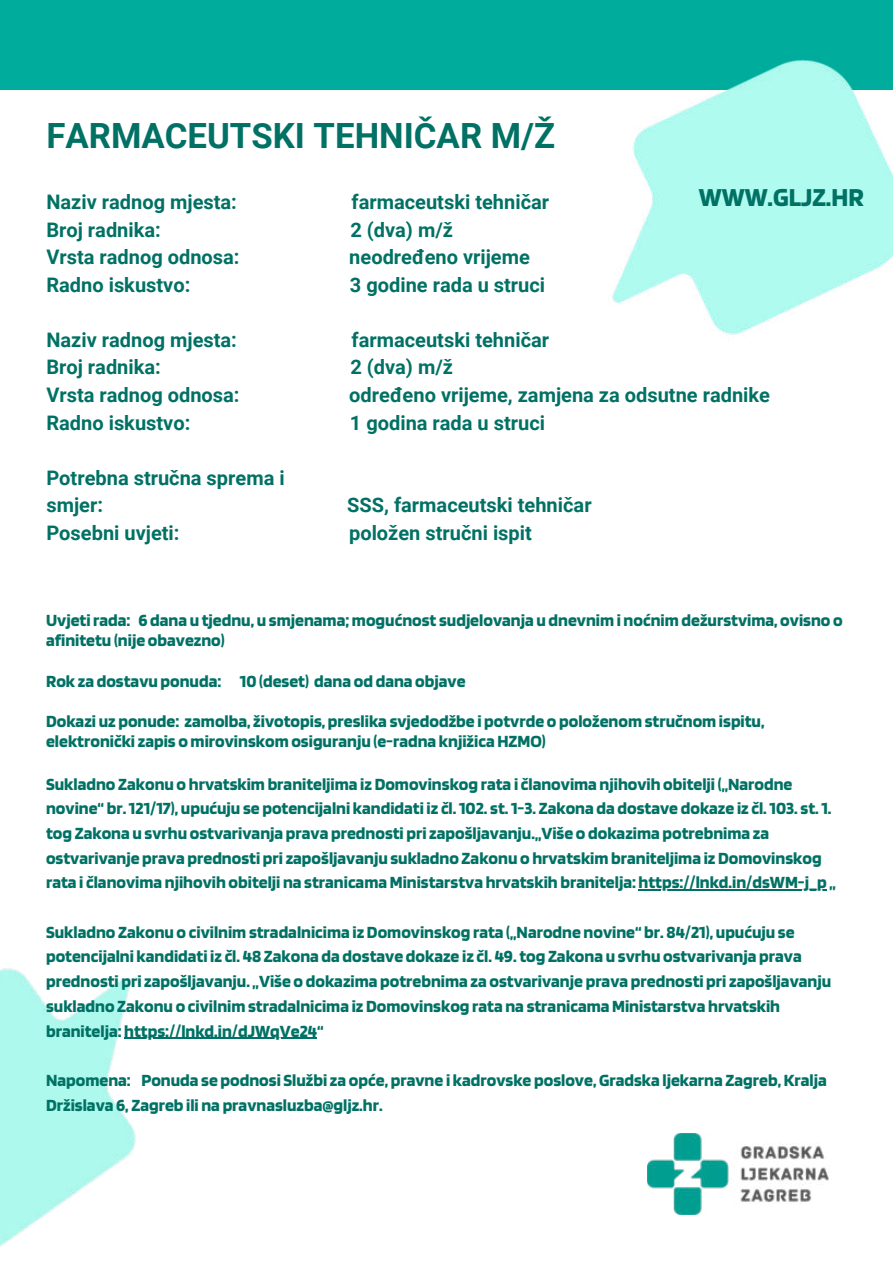
<style>
.page{position:relative;width:893px;height:1263px;background:#fff}
.page>*{position:absolute;margin:0;border:0;box-sizing:border-box;transform-origin:0 0}
.t1{font:700 34.72px "Roboto";color:#007164}
.t2{font:700 27px "Blinker";color:#007164}
.t3{font:700 20.02px/27.5px "Roboto";color:#007164}
.t4{font:700 17.77px/24.7px "Blinker";color:#007164}
</style>
<div class="page">
<div style="left:0;top:0;width:893px;height:89px;background:#00ad9d"></div>
<img style="left:425px;top:59px;width:468px;height:276px">
<img style="left:647px;top:1133px;width:181px;height:81px">
<img style="left:0;top:968px;width:136px;height:279px">
<hr style="left:638px;top:889px;width:189px;height:2px;background:#007164">
<hr style="left:124px;top:1037px;width:193px;height:2px;background:#007164">
<h1 class="t1" style="left:46px;top:112px;width:510px">FARMACEUTSKI TEHNIČAR M/Ž</h1>
<h2 class="t2" style="left:699px;top:184px;width:167px">WWW.GLJZ.HR</h2>
<p class="t3" style="left:46px;top:187px;width:192px">Naziv radnog mjesta:</p>
<p class="t3" style="left:351px;top:187px;width:199px">farmaceutski tehničar</p>
<p class="t3" style="left:46px;top:215px;width:116px">Broj radnika:</p>
<p class="t3" style="left:350px;top:215px;width:104px">2 (dva) m/ž</p>
<p class="t3" style="left:46px;top:242px;width:195px">Vrsta radnog odnosa:</p>
<p class="t3" style="left:349px;top:242px;width:182px">neodređeno vrijeme</p>
<p class="t3" style="left:46px;top:270px;width:145px">Radno iskustvo:</p>
<p class="t3" style="left:350px;top:270px;width:197px">3 godine rada u struci</p>
<p class="t3" style="left:46px;top:325px;width:192px">Naziv radnog mjesta:</p>
<p class="t3" style="left:351px;top:325px;width:199px">farmaceutski tehničar</p>
<p class="t3" style="left:46px;top:353px;width:116px">Broj radnika:</p>
<p class="t3" style="left:350px;top:353px;width:104px">2 (dva) m/ž</p>
<p class="t3" style="left:46px;top:380px;width:195px">Vrsta radnog odnosa:</p>
<p class="t3" style="left:349px;top:380px;width:422px">određeno vrijeme, zamjena za odsutne radnike</p>
<p class="t3" style="left:46px;top:408px;width:145px">Radno iskustvo:</p>
<p class="t3" style="left:350px;top:408px;width:197px">1 godina rada u struci</p>
<p class="t3" style="left:46px;top:463px;width:240px">Potrebna stručna sprema i smjer:</p>
<p class="t3" style="left:347px;top:491px;width:246px">SSS, farmaceutski tehničar</p>
<p class="t3" style="left:46px;top:518px;width:135px">Posebni uvjeti:</p>
<p class="t3" style="left:349px;top:518px;width:184px">položen stručni ispit</p>
<p class="t4" style="left:46px;top:610px;width:798px;line-height:20.1px">Uvjeti rada: 6 dana u tjednu, u smjenama; mogućnost sudjelovanja u dnevnim i noćnim dežurstvima, ovisno o afinitetu (nije obavezno)</p>
<p class="t4" style="left:46px;top:669px;width:421px">Rok za dostavu ponuda: 10 (deset) dana od dana objave</p>
<p class="t4" style="left:46px;top:711px;width:720px;line-height:20.1px">Dokazi uz ponude: zamolba, životopis, preslika svjedodžbe i potvrde o položenom stručnom ispitu, elektronički zapis o mirovinskom osiguranju (e-radna knjižica HZMO)</p>
<p class="t4" style="left:46px;top:772px;width:791px">Sukladno Zakonu o hrvatskim braniteljima iz Domovinskog rata i članovima njihovih obitelji („Narodne novine“ br. 121/17), upućuju se potencijalni kandidati iz čl. 102. st. 1-3. Zakona da dostave dokaze iz čl. 103. st. 1. tog Zakona u svrhu ostvarivanja prava prednosti pri zapošljavanju.„Više o dokazima potrebnima za ostvarivanje prava prednosti pri zapošljavanju sukladno Zakonu o hrvatskim braniteljima iz Domovinskog rata i članovima njihovih obitelji na stranicama Ministarstva hrvatskih branitelja: https://lnkd.in/dsWM-j_p „</p>
<p class="t4" style="left:46px;top:920px;width:786px">Sukladno Zakonu o civilnim stradalnicima iz Domovinskog rata („Narodne novine“ br. 84/21), upućuju se potencijalni kandidati iz čl. 48 Zakona da dostave dokaze iz čl. 49. tog Zakona u svrhu ostvarivanja prava prednosti pri zapošljavanju. „Više o dokazima potrebnima za ostvarivanje prava prednosti pri zapošljavanju sukladno Zakonu o civilnim stradalnicima iz Domovinskog rata na stranicama Ministarstva hrvatskih branitelja: https://lnkd.in/dJWqVe24“</p>
<p class="t4" style="left:46px;top:1068px;width:782px">Napomena: Ponuda se podnosi Službi za opće, pravne i kadrovske poslove, Gradska ljekarna Zagreb, Kralja<br>Držislava 6, Zagreb ili na pravnasluzba@gljz.hr.</p>
</div>
